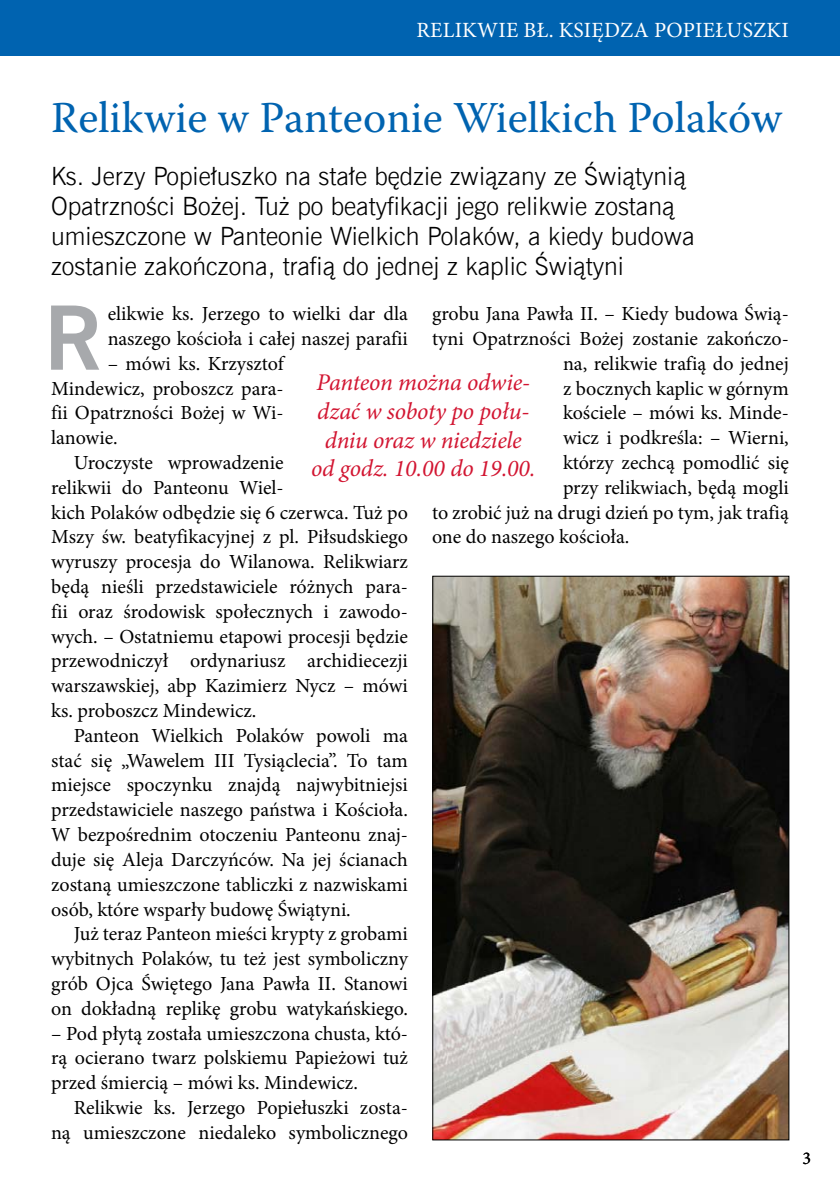
<style>
.page{position:relative;width:840px;height:1191px;background:#fff}
.page>*{position:absolute;margin:0;border:0;box-sizing:border-box;transform-origin:0 0}
.t1{font:88.2px "News Goth EU Bold";color:#a7a9ac}
.t2{font:44px "Warnock Pro";color:#0063b0}
.t3{font:25.2px/30.2px "News Goth Lt EU Normal";color:#000}
.t4{font:italic 24px/28.8px "Minion Pro";letter-spacing:-.01em;color:#d21531;text-align:center}
.t5{font:21.8px "Minion Pro";letter-spacing:.01em;color:#fff}
.t6{font:20px/24.8px "Minion Pro";color:#000;text-align:justify}
.t7{font:18px "Minion Pro";color:#000}
</style>
<div class="page">
<div style="left:0;top:0;width:839px;height:56px;background:#0063b0"></div>
<img style="left:434px;top:578px;width:352px;height:560px">
<p class="t5" style="left:577px;top:16px;width:90px">nowdza P</p>
<p class="t5" style="left:630px;top:16px;width:137px">y propojiełusz</p>
<p class="t5" style="left:698px;top:16px;width:91px">ekt cobki</p>
<p class="t5" style="left:416px;top:16px;width:189px">relikwie bł. Księ</p>
<h2 class="t2" style="left:51px;top:91px;width:732px">Relikwie w Panteonie Wielkich Polaków</h2>
<p class="t3" style="left:51px;top:161px;width:644px">Ks. Jerzy Popiełuszko na stałe będzie związany ze Świątynią Opatrzności Bożej. Tuż po beatyfikacji jego relikwie zostaną umieszczone w Panteonie Wielkich Polaków, a kiedy budowa zostanie zakończona, trafią do jednej z kaplic Świątyni</p>
<p class="t6" style="left:432px;top:301px;width:358px">grobu Jana Pawła II . – Kiedy budowa Świą-</p>
<p class="t6" style="left:432px;top:326px;width:358px">tyni Opatrzności Bożej zostanie zakończo-</p>
<p class="t6" style="left:562px;top:351px;width:227px">na, relikwie trafią do jednej</p>
<p class="t6" style="left:562px;top:376px;width:227px">z bocznych kaplic w górnym</p>
<p class="t6" style="left:562px;top:401px;width:227px">kościele – mówi ks. Minde-</p>
<p class="t6" style="left:562px;top:425px;width:227px">wicz i podkreśla: – Wierni,</p>
<p class="t6" style="left:562px;top:450px;width:227px">którzy zechcą pomodlić się</p>
<p class="t6" style="left:562px;top:475px;width:227px">przy relikwiach, będą mogli</p>
<p class="t6" style="left:432px;top:500px;width:358px">to zrobić już na drugi dzień po tym, jak trafią</p>
<p class="t6" style="left:432px;top:525px;width:199px">one do naszego kościoła.</p>
<h1 class="t1" style="left:44px;top:283px;width:60px">R</h1>
<p class="t6" style="left:108px;top:301px;width:301px">elikwie ks. Jerzego to wielki dar dla naszego kościoła i całej naszej parafii</p>
<p class="t6" style="left:51px;top:351px;width:234px;text-indent:57px">– mówi ks. Krzysztof Mindewicz, proboszcz para&shy;fii Opatrzności Bożej w Wi&shy;lanowie.</p>
<p class="t6" style="left:51px;top:450px;width:358px;text-align:left;text-indent:23px">Uroczyste wprowadzenie<br>relikwii do Panteonu Wiel-<br>kich Polaków odbędzie się 6 czerwca. Tuż po Mszy św. beatyfikacyjnej z pl. Piłsudskiego wyruszy procesja do Wilanowa. Relikwiarz będą nieśli przedstawiciele różnych para&shy;fii oraz środowisk społecznych i zawodo&shy;wych. – Ostatniemu etapowi procesji będzie przewodniczył ordynariusz archidiecezji warszawskiej, abp Kazimierz Nycz – mówi ks. proboszcz Mindewicz.</p>
<p class="t6" style="left:51px;top:723px;width:358px;text-indent:23px">Panteon Wielkich Polaków powoli ma stać się „Wawelem III Tysiąclecia”. To tam miejsce spoczynku znajdą najwybitniejsi przedstawiciele naszego państwa i Kościoła.<br>W bezpośrednim otoczeniu Panteonu znaj&shy;duje się Aleja Darczyńców. Na jej ścianach zostaną umieszczone tabliczki z nazwiskami osób, które wsparły budowę Świątyni.</p>
<p class="t6" style="left:51px;top:921px;width:358px;text-indent:23px">Już teraz Panteon mieści krypty z grobami wybitnych Polaków, tu też jest symboliczny grób Ojca Świętego Jana Pawła II . Stanowi on dokładną replikę grobu watykańskiego.</p>
<p class="t6" style="left:51px;top:1020px;width:358px">– Pod płytą została umieszczona chusta, któ&shy;rą ocierano twarz polskiemu Papieżowi tuż przed śmiercią – mówi ks. Mindewicz.</p>
<p class="t6" style="left:51px;top:1095px;width:358px;text-align:right">Relikwie ks. Jerzego Popiełuszki zosta&shy;ną umieszczone niedaleko symbolicznego</p>
<p class="t4" style="left:311px;top:368px;width:226px">Panteon można odwie&shy;dzać w soboty po połu&shy;dniu oraz w niedziele od godz. 10.00 do 19.00.</p>
<p class="t7" style="left:802px;top:1146px;width:10px">3</p>
</div>
